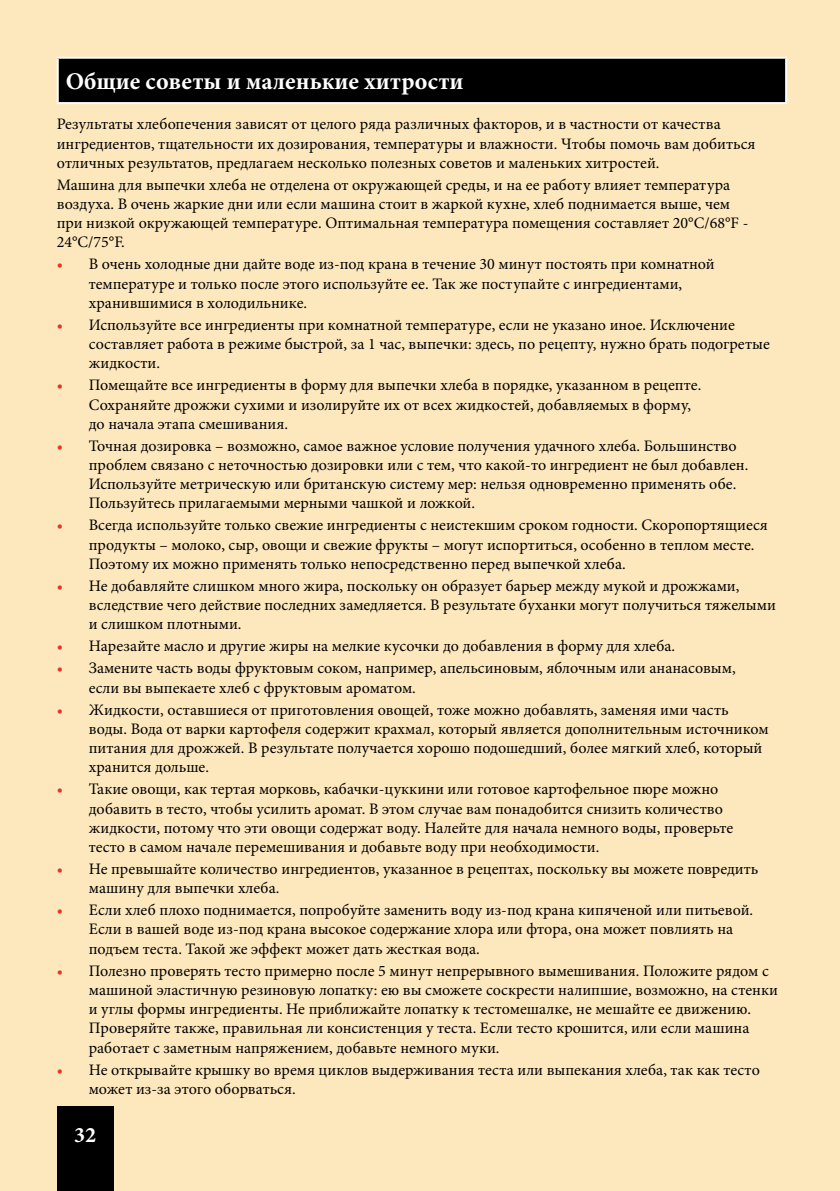
<style>
.page{position:relative;width:840px;height:1191px;background:#fff}
.page>*{position:absolute;margin:0;border:0;box-sizing:border-box;transform-origin:0 0}
.t1{font:700 24px "Minion Pro";color:#fff}
.t2{font:700 22px "Minion Pro";color:#fff}
.t3{font:16px/19.2px "Minion Pro";color:#000}
.s1{color:#e73422}
</style>
<div class="page">
<div style="left:0;top:0;width:839px;height:1191px;background:#fde7bd"></div>
<svg style="left:839px;top:0;width:1px;height:1191px"></svg>
<div style="left:57px;top:1106px;width:56px;height:85px;background:#000"></div>
<div style="left:58px;top:58px;width:727px;height:45px;background:#000"></div>
<hr style="left:57px;top:57px;width:729px;height:2px;background:#fff">
<hr style="left:57px;top:59px;width:2px;height:43px;background:#fff">
<hr style="left:784px;top:59px;width:2px;height:43px;background:#fff">
<hr style="left:57px;top:102px;width:729px;height:2px;background:#fff">
<h1 class="t1" style="left:66px;top:65px;width:399px">Общие советы и маленькие хитрости</h1>
<p class="t3" style="left:57px;top:115px;width:699px">Результаты хлебопечения зависят от целого ряда различных факторов, и в частности от качества ингредиентов, тщательности их дозирования, температуры и влажности. Чтобы помочь вам добиться отличных результатов, предлагаем несколько полезных советов и маленьких хитростей.</p>
<p class="t3" style="left:57px;top:175px;width:692px">Машина для выпечки хлеба не отделена от окружающей среды, и на ее работу влияет температура воздуха. В очень жаркие дни или если машина стоит в жаркой кухне, хлеб поднимается выше, чем при низкой окружающей температуре. Оптимальная температура помещения составляет 20°С/68°F - 24°С/75°F.</p>
<p class="t3" style="left:89px;top:255px;width:627px;text-indent:-32px"><span class="s1">•</span> В очень холодные дни дайте воде из-под крана в течение 30 минут постоять при комнатной температуре и только после этого используйте ее. Так же поступайте с ингредиентами, хранившимися в холодильнике.</p>
<p class="t3" style="left:89px;top:315px;width:682px;text-indent:-32px"><span class="s1">•</span> Используйте все ингредиенты при комнатной температуре, если не указано иное. Исключение составляет работа в режиме быстрой, за 1 час, выпечки: здесь, по рецепту, нужно брать подогретые жидкости.</p>
<p class="t3" style="left:89px;top:376px;width:613px;text-indent:-32px"><span class="s1">•</span> Помещайте все ингредиенты в форму для выпечки хлеба в порядке, указанном в рецепте.<br>Сохраняйте дрожжи сухими и изолируйте их от всех жидкостей, добавляемых в форму, до начала этапа смешивания.</p>
<p class="t3" style="left:89px;top:436px;width:660px;text-indent:-32px"><span class="s1">•</span> Точная дозировка – возможно, самое важное условие получения удачного хлеба. Большинство проблем связано с неточностью дозировки или с тем, что какой-то ингредиент не был добавлен.<br>Используйте метрическую или британскую систему мер: нельзя одновременно применять обе.<br>Пользуйтесь прилагаемыми мерными чашкой и ложкой.</p>
<p class="t3" style="left:89px;top:516px;width:680px;text-indent:-32px"><span class="s1">•</span> Всегда используйте только свежие ингредиенты с неистекшим сроком годности. Скоропортящиеся продукты – молоко, сыр, овощи и свежие фрукты – могут испортиться, особенно в теплом месте.<br>Поэтому их можно применять только непосредственно перед выпечкой хлеба.</p>
<p class="t3" style="left:89px;top:576px;width:688px;text-indent:-32px"><span class="s1">•</span> Не добавляйте слишком много жира, поскольку он образует барьер между мукой и дрожжами, вследствие чего действие последних замедляется. В результате буханки могут получиться тяжелыми и слишком плотными.</p>
<p class="t3" style="left:57px;top:636px;width:619px"><span class="s1">•</span> Нарезайте масло и другие жиры на мелкие кусочки до добавления в форму для хлеба.</p>
<p class="t3" style="left:89px;top:659px;width:648px;text-indent:-32px"><span class="s1">•</span> Замените часть воды фруктовым соком, например, апельсиновым, яблочным или ананасовым, если вы выпекаете хлеб с фруктовым ароматом.</p>
<p class="t3" style="left:89px;top:700px;width:681px;text-indent:-32px"><span class="s1">•</span> Жидкости, оставшиеся от приготовления овощей, тоже можно добавлять, заменяя ими часть воды. Вода от варки картофеля содержит крахмал, который является дополнительным источником питания для дрожжей. В результате получается хорошо подошедший, более мягкий хлеб, который хранится дольше.</p>
<p class="t3" style="left:89px;top:779px;width:645px;text-indent:-32px"><span class="s1">•</span> Такие овощи, как тертая морковь, кабачки-цуккини или готовое картофельное пюре можно добавить в тесто, чтобы усилить аромат. В этом случае вам понадобится снизить количество жидкости, потому что эти овощи содержат воду. Налейте для начала немного воды, проверьте тесто в самом начале перемешивания и добавьте воду при необходимости.</p>
<p class="t3" style="left:89px;top:859px;width:670px;text-indent:-32px"><span class="s1">•</span> Не превышайте количество ингредиентов, указанное в рецептах, поскольку вы можете повредить машину для выпечки хлеба.</p>
<p class="t3" style="left:89px;top:900px;width:665px;text-indent:-32px"><span class="s1">•</span> Если хлеб плохо поднимается, попробуйте заменить воду из-под крана кипяченой или питьевой.<br>Если в вашей воде из-под крана высокое содержание хлора или фтора, она может повлиять на подъем теста. Такой же эффект может дать жесткая вода.</p>
<p class="t3" style="left:89px;top:961px;width:690px;text-indent:-32px"><span class="s1">•</span> Полезно проверять тесто примерно после 5 минут непрерывного вымешивания. Положите рядом с машиной эластичную резиновую лопатку: ею вы сможете соскрести налипшие, возможно, на стенки и углы формы ингредиенты. Не приближайте лопатку к тестомешалке, не мешайте ее движению.<br>Проверяйте также, правильная ли консистенция у теста. Если тесто крошится, или если машина работает с заметным напряжением, добавьте немного муки.</p>
<p class="t3" style="left:89px;top:1060px;width:672px;text-indent:-32px"><span class="s1">•</span> Не открывайте крышку во время циклов выдерживания теста или выпекания хлеба, так как тесто может из-за этого оборваться.</p>
<h2 class="t2" style="left:74px;top:1119px;width:23px">32</h2>
</div>
